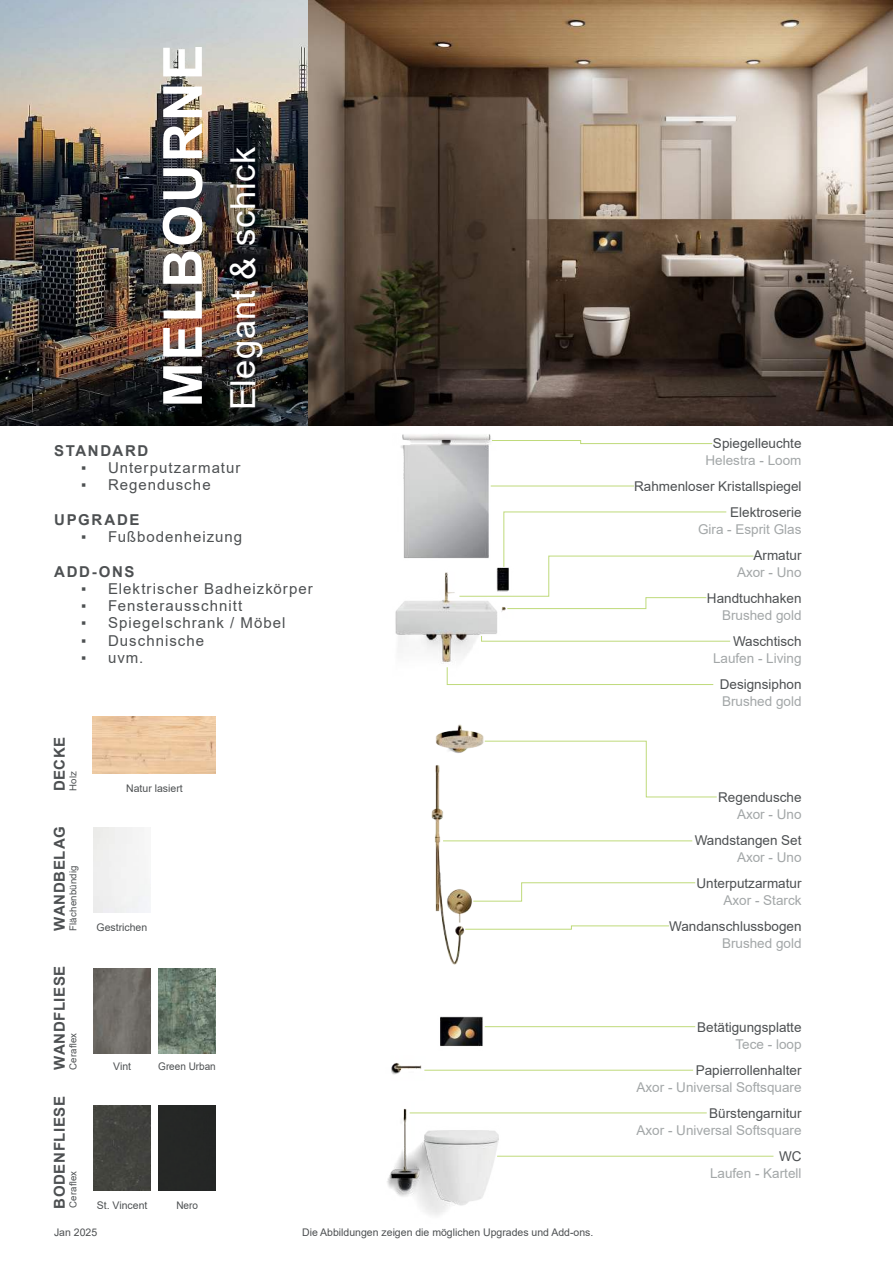
<style>
.page{position:relative;width:893px;height:1263px;background:#fff}
.page>*{position:absolute;margin:0;border:0;box-sizing:border-box;transform-origin:0 0}
.t1{font:700 54px "Arial";letter-spacing:.035em;color:#fff}
.t2{font:34.5px "Arial";letter-spacing:.015em;color:#fff}
.t3{font:15px "Arial";letter-spacing:.07em;color:#4d5052}
.t4{font:700 15px "Arial";letter-spacing:.045em;color:#4d5052}
.t5{font:700 15px "Arial";letter-spacing:.11em;color:#4d5052}
.t6{font:13.5px/25.8px "Arial";color:#4d5052;text-align:right}
.t7{font:13.5px "Arial";color:#a3a7a8}
.t8{font:10.5px "Arial";color:#4d5052}
.t9{font:10.5px "Arial";color:#4d5052;scale:.95 1}
.t10{font:9.6px "Arial";letter-spacing:.02em;color:#4d5052}
</style>
<div class="page">
<img style="left:93px;top:716px;width:123px;height:58px">
<img style="left:93px;top:968px;width:58px;height:85px">
<img style="left:158px;top:968px;width:58px;height:85px">
<div style="left:93px;top:1106px;width:58px;height:85px;background:#42433e"></div>
<div style="left:158px;top:1106px;width:58px;height:85px;background:#252726"></div>
<img style="left:0;top:0;width:309px;height:425px">
<img style="left:309px;top:0;width:584px;height:425px">
<img style="left:342px;top:424px;width:215px;height:240px">
<img style="left:431px;top:724px;width:91px;height:241px">
<img style="left:387px;top:1016px;width:174px;height:199px">
<svg style="left:484px;top:740px;width:233px;height:58px"></svg>
<hr style="left:491px;top:486px;width:143px;height:1px;background:#bfda7b">
<hr style="left:443px;top:840px;width:249px;height:1px;background:#bfda7b">
<hr style="left:497px;top:1156px;width:276px;height:1px;background:#bfda7b">
<hr style="left:485px;top:1026px;width:210px;height:1px;background:#bfda7b">
<hr style="left:424px;top:1070px;width:269px;height:1px;background:#bfda7b">
<hr style="left:410px;top:1112px;width:297px;height:1px;background:#bfda7b">
<svg style="left:459px;top:511px;width:295px;height:98px"></svg>
<svg style="left:491px;top:440px;width:222px;height:4px"></svg>
<svg style="left:472px;top:882px;width:224px;height:20px"></svg>
<svg style="left:464px;top:925px;width:205px;height:5px"></svg>
<svg style="left:481px;top:635px;width:250px;height:7px"></svg>
<svg style="left:446px;top:667px;width:268px;height:18px"></svg>
<h1 class="t1" style="left:152px;top:407px;width:365px;rotate:-90deg">MELBOURNE</h1>
<h2 class="t2" style="left:230px;top:410px;width:264px;rotate:-90deg">Elegant &amp; schick</h2>
<p class="t5" style="left:54px;top:442px;width:96px">STANDARD</p>
<p class="t3" style="left:81px;top:458px;width:161px">▪ Unterputzarmatur</p>
<p class="t3" style="left:81px;top:475px;width:131px">▪ Regendusche</p>
<p class="t5" style="left:54px;top:511px;width:87px">UPGRADE</p>
<p class="t3" style="left:81px;top:527px;width:163px">▪ Fußbodenheizung</p>
<p class="t4" style="left:54px;top:563px;width:82px">ADD-ONS</p>
<p class="t3" style="left:81px;top:578px;width:233px">▪ Elektrischer Badheizkörper</p>
<p class="t3" style="left:81px;top:596px;width:163px">▪ Fensterausschnitt</p>
<p class="t3" style="left:81px;top:613px;width:206px">▪ Spiegelschrank / Möbel</p>
<p class="t3" style="left:81px;top:630px;width:125px">▪ Duschnische</p>
<p class="t3" style="left:81px;top:647px;width:64px">▪ uvm.</p>
<p class="t4" style="left:51px;top:791px;width:56px;rotate:-90deg">DECKE</p>
<p class="t10" style="left:69px;top:791px;width:21px;rotate:-90deg">Holz</p>
<p class="t4" style="left:51px;top:930px;width:105px;rotate:-90deg">WANDBELAG</p>
<p class="t10" style="left:69px;top:931px;width:67px;rotate:-90deg">Flächenbündig</p>
<p class="t4" style="left:51px;top:1070px;width:106px;rotate:-90deg">WANDFLIESE</p>
<p class="t10" style="left:66px;top:1070px;width:38px;rotate:-90deg">Ceraflex</p>
<p class="t4" style="left:51px;top:1209px;width:114px;rotate:-90deg">BODENFLIESE</p>
<p class="t10" style="left:66px;top:1208px;width:38px;rotate:-90deg">Ceraflex</p>
<p class="t8" style="left:126px;top:784px;width:58px">Natur lasiert</p>
<p class="t8" style="left:97px;top:923px;width:52px">Gestrichen</p>
<p class="t8" style="left:113px;top:1062px;width:19px">Vint</p>
<p class="t9" style="left:158px;top:1062px;width:62px">Green Urban</p>
<p class="t8" style="left:97px;top:1201px;width:52px">St. Vincent</p>
<p class="t9" style="left:176px;top:1201px;width:24px">Nero</p>
<p class="t8" style="left:54px;top:1228px;width:45px">Jan 2025</p>
<p class="t8" style="left:302px;top:1228px;width:293px">Die Abbildungen zeigen die möglichen Upgrades und Add-ons.</p>
<p class="t6" style="left:713px;top:431px;width:90px">Spiegelleuchte</p>
<p class="t7" style="left:705px;top:455px;width:98px">Helestra - Loom</p>
<p class="t6" style="left:634px;top:474px;width:169px">Rahmenloser Kristallspiegel<br>Elektroserie</p>
<p class="t7" style="left:698px;top:524px;width:105px">Gira - Esprit Glas</p>
<p class="t6" style="left:753px;top:543px;width:50px">Armatur</p>
<p class="t7" style="left:737px;top:567px;width:66px">Axor - Uno</p>
<p class="t6" style="left:707px;top:586px;width:96px">Handtuchhaken</p>
<p class="t7" style="left:722px;top:610px;width:81px">Brushed gold</p>
<p class="t6" style="left:733px;top:629px;width:70px">Waschtisch</p>
<p class="t7" style="left:713px;top:653px;width:90px">Laufen - Living</p>
<p class="t6" style="left:720px;top:672px;width:83px">Designsiphon</p>
<p class="t7" style="left:722px;top:696px;width:81px">Brushed gold</p>
<p class="t6" style="left:718px;top:785px;width:85px">Regendusche</p>
<p class="t7" style="left:737px;top:809px;width:66px">Axor - Uno</p>
<p class="t6" style="left:695px;top:828px;width:108px">Wandstangen Set</p>
<p class="t7" style="left:737px;top:852px;width:66px">Axor - Uno</p>
<p class="t6" style="left:696px;top:871px;width:107px">Unterputzarmatur</p>
<p class="t7" style="left:723px;top:895px;width:80px">Axor - Starck</p>
<p class="t6" style="left:669px;top:914px;width:134px">Wandanschlussbogen</p>
<p class="t7" style="left:722px;top:938px;width:81px">Brushed gold</p>
<p class="t6" style="left:697px;top:1015px;width:106px">Betätigungsplatte</p>
<p class="t7" style="left:735px;top:1039px;width:68px">Tece - loop</p>
<p class="t6" style="left:696px;top:1058px;width:107px">Papierrollenhalter</p>
<p class="t7" style="left:636px;top:1082px;width:167px">Axor - Universal Softsquare</p>
<p class="t6" style="left:709px;top:1101px;width:94px">Bürstengarnitur</p>
<p class="t7" style="left:636px;top:1125px;width:167px">Axor - Universal Softsquare</p>
<p class="t6" style="left:779px;top:1144px;width:24px">WC</p>
<p class="t7" style="left:710px;top:1168px;width:93px">Laufen - Kartell</p>
</div>
